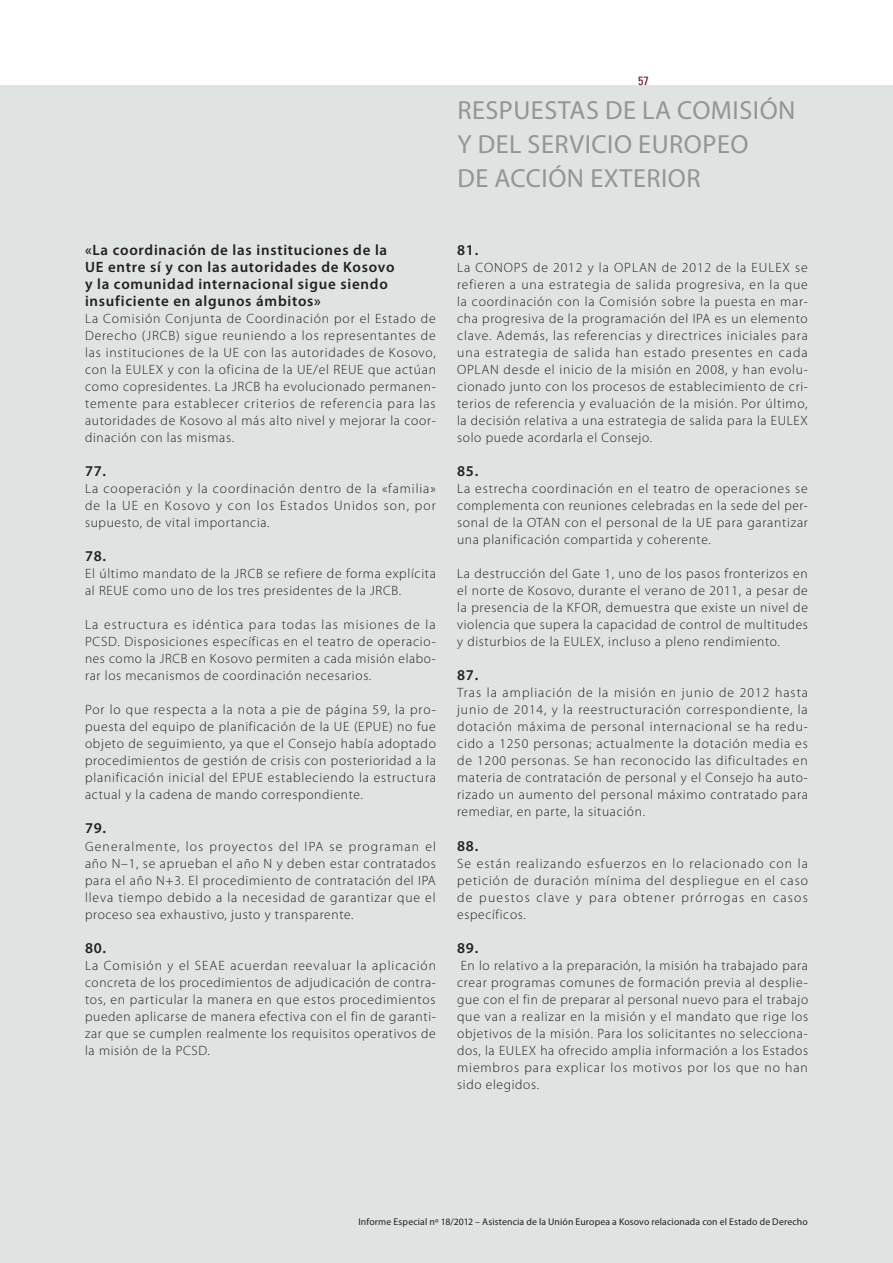
<style>
.page{position:relative;width:893px;height:1263px;background:#fff}
.page>*{position:absolute;margin:0;border:0;box-sizing:border-box;transform-origin:0 0}
.t1{font:26.25px/34px "Myriad Pro";letter-spacing:.02em;color:#939598}
.K_03_-_REP_CHIFFRE{font:600 15px/17px "Myriad Pro";letter-spacing:.05em;color:#231f20}
.K_04_-_REP_TEXTE_COU{font:300 13.5px/17px "Myriad Pro";letter-spacing:.05em;color:#231f20;text-align:justify}
.t2{font:condensed 12px "Univers LT Std";color:#7a062a}
.t3{font:9.75px "Myriad Pro";letter-spacing:.015em;color:#231f20}
</style>
<div class="page">
<div style="left:0;top:85px;width:893px;height:1178px;background:#dfe3e2"></div>
<p class="t2" style="left:638px;top:73px;width:12px">57</p>
<h1 class="t1" style="left:457px;top:94px;width:340px">RESPUESTAS DE LA COMISIÓN<br>Y DEL SERVICIO EUROPEO<br>DE ACCIÓN EXTERIOR</h1>
<p class="K_03_-_REP_CHIFFRE" style="left:85px;top:242px;width:311px">«La coordinación de las instituciones de la UE entre sí y con las autoridades de Kosovo y la comunidad internacional sigue siendo insuficiente en algunos ámbitos»</p>
<p class="K_04_-_REP_TEXTE_COU" style="left:85px;top:310px;width:352px">La Comisión Conjunta de Coordinación por el Estado de Derecho (JRCB) sigue reuniendo a los representantes de las instituciones de la UE con las autoridades de Kosovo, con la EULEX y con la oficina de la UE/el REUE que actúan como copresidentes. La JRCB ha evolucionado permanen&shy;temente para establecer criterios de referencia para las autoridades de Kosovo al más alto nivel y mejorar la coor&shy;dinación con las mismas.</p>
<p class="K_03_-_REP_CHIFFRE" style="left:85px;top:463px;width:23px">77.</p>
<p class="K_04_-_REP_TEXTE_COU" style="left:85px;top:480px;width:352px">La cooperación y la coordinación dentro de la «familia» de la UE en Kosovo y con los Estados Unidos son, por supuesto, de vital importancia.</p>
<p class="K_03_-_REP_CHIFFRE" style="left:85px;top:548px;width:23px">78.</p>
<p class="K_04_-_REP_TEXTE_COU" style="left:85px;top:566px;width:352px">El último mandato de la JRCB se refiere de forma explícita al REUE como uno de los tres presidentes de la JRCB.</p>
<p class="K_04_-_REP_TEXTE_COU" style="left:85px;top:617px;width:352px">La estructura es idéntica para todas las misiones de la PCSD. Disposiciones específicas en el teatro de operacio&shy;nes como la JRCB en Kosovo permiten a cada misión elabo&shy;rar los mecanismos de coordinación necesarios.</p>
<p class="K_04_-_REP_TEXTE_COU" style="left:85px;top:702px;width:353px">Por lo que respecta a la nota a pie de página 59, la pro&shy;puesta del equipo de planificación de la UE (EPUE) no fue objeto de seguimiento, ya que el Consejo había adoptado procedimientos de gestión de crisis con posterioridad a la planificación inicial del EPUE estableciendo la estructura actual y la cadena de mando correspondiente.</p>
<p class="K_03_-_REP_CHIFFRE" style="left:85px;top:820px;width:23px">79.</p>
<p class="K_04_-_REP_TEXTE_COU" style="left:85px;top:838px;width:352px">Generalmente, los proyectos del IPA se programan el año N–1, se aprueban el año N y deben estar contratados para el año N+3. El procedimiento de contratación del IPA lleva tiempo debido a la necesidad de garantizar que el proceso sea exhaustivo, justo y transparente.</p>
<p class="K_03_-_REP_CHIFFRE" style="left:85px;top:939px;width:23px">80.</p>
<p class="K_04_-_REP_TEXTE_COU" style="left:85px;top:957px;width:353px">La Comisión y el SEAE acuerdan reevaluar la aplicación concreta de los procedimientos de adjudicación de contra&shy;tos, en particular la manera en que estos procedimientos pueden aplicarse de manera efectiva con el fin de garanti&shy;zar que se cumplen realmente los requisitos operativos de la misión de la PCSD.</p>
<p class="K_03_-_REP_CHIFFRE" style="left:457px;top:242px;width:23px">81.</p>
<p class="K_04_-_REP_TEXTE_COU" style="left:457px;top:259px;width:352px">La CONOPS de 2012 y la OPLAN de 2012 de la EULEX se refieren a una estrategia de salida progresiva, en la que la coordinación con la Comisión sobre la puesta en mar&shy;cha progresiva de la programación del IPA es un elemento clave. Además, las referencias y directrices iniciales para una estrategia de salida han estado presentes en cada OPLAN desde el inicio de la misión en 2008, y han evolu&shy;cionado junto con los procesos de establecimiento de cri&shy;terios de referencia y evaluación de la misión. Por último, la decisión relativa a una estrategia de salida para la EULEX solo puede acordarla el Consejo.</p>
<p class="K_03_-_REP_CHIFFRE" style="left:457px;top:463px;width:23px">85.</p>
<p class="K_04_-_REP_TEXTE_COU" style="left:457px;top:480px;width:352px">La estrecha coordinación en el teatro de operaciones se complementa con reuniones celebradas en la sede del per&shy;sonal de la OTAN con el personal de la UE para garantizar una planificación compartida y coherente.</p>
<p class="K_04_-_REP_TEXTE_COU" style="left:457px;top:566px;width:352px">La destrucción del Gate 1, uno de los pasos fronterizos en el norte de Kosovo, durante el verano de 2011, a pesar de la presencia de la KFOR, demuestra que existe un nivel de violencia que supera la capacidad de control de multitudes y disturbios de la EULEX, incluso a pleno rendimiento.</p>
<p class="K_03_-_REP_CHIFFRE" style="left:457px;top:667px;width:23px">87.</p>
<p class="K_04_-_REP_TEXTE_COU" style="left:457px;top:685px;width:352px">Tras la ampliación de la misión en junio de 2012 hasta junio de 2014, y la reestructuración correspondiente, la dotación máxima de personal internacional se ha redu&shy;cido a 1250 personas; actualmente la dotación media es de 1200 personas. Se han reconocido las dificultades en materia de contratación de personal y el Consejo ha auto&shy;rizado un aumento del personal máximo contratado para remediar, en parte, la situación.</p>
<p class="K_03_-_REP_CHIFFRE" style="left:457px;top:837px;width:23px">88.</p>
<p class="K_04_-_REP_TEXTE_COU" style="left:457px;top:855px;width:352px">Se están realizando esfuerzos en lo relacionado con la petición de duración mínima del despliegue en el caso de puestos clave y para obtener prórrogas en casos específicos.</p>
<p class="K_03_-_REP_CHIFFRE" style="left:457px;top:939px;width:23px">89.</p>
<p class="K_04_-_REP_TEXTE_COU" style="left:457px;top:957px;width:353px">En lo relativo a la preparación, la misión ha trabajado para crear programas comunes de formación previa al desplie&shy;gue con el fin de preparar al personal nuevo para el trabajo que van a realizar en la misión y el mandato que rige los objetivos de la misión. Para los solicitantes no selecciona&shy;dos, la EULEX ha ofrecido amplia información a los Estados miembros para explicar los motivos por los que no han sido elegidos.</p>
<p class="t3" style="left:358px;top:1216px;width:451px">Informe Especial nº 18/2012 – Asistencia de la Unión Europea a Kosovo relacionada con el Estado de Derecho</p>
</div>
